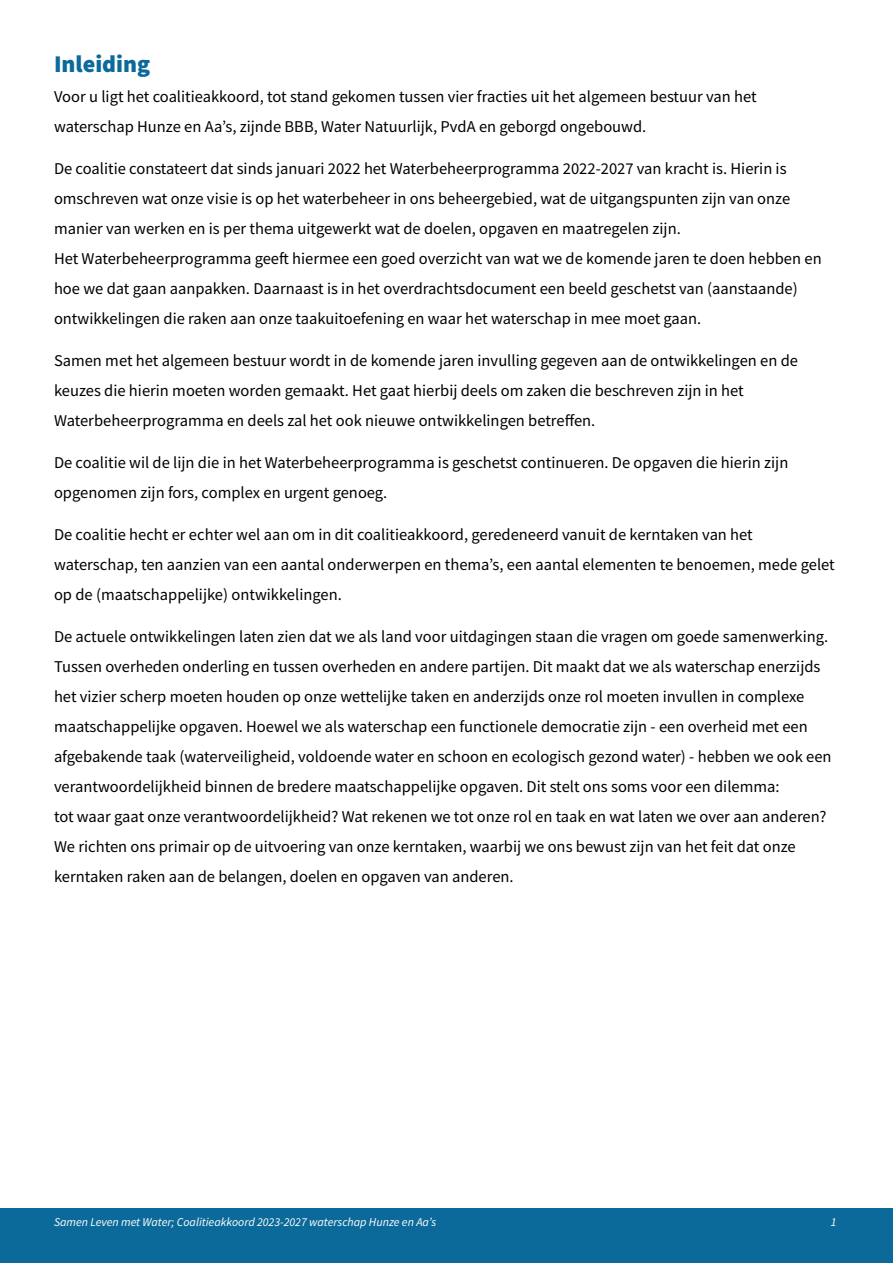
<style>
.page{position:relative;width:893px;height:1263px;background:#fff}
.page>*{position:absolute;margin:0;border:0;box-sizing:border-box;transform-origin:0 0}
.t1{font:900 24px "Source Sans Pro";color:#0b6a99}
.t2{font:16.5px/30px "Source Sans Pro";color:#000}
.t3{font:italic 12px "Source Sans Pro";color:#fff}
</style>
<div class="page">
<div style="left:0;top:1209px;width:893px;height:54px;background:#0b6a99"></div>
<h1 class="t1" style="left:54px;top:47px;width:98px">Inleiding</h1>
<p class="t2" style="left:54px;top:81px;width:704px">Voor u ligt het coalitieakkoord, tot stand gekomen tussen vier fracties uit het algemeen bestuur van het waterschap Hunze en Aa’s, zijnde BBB, Water Natuurlijk, PvdA en geborgd ongebouwd.</p>
<p class="t2" style="left:54px;top:153px;width:769px">De coalitie constateert dat sinds januari 2022 het Waterbeheerprogramma 2022-2027 van kracht is. Hierin is omschreven wat onze visie is op het waterbeheer in ons beheergebied, wat de uitgangspunten zijn van onze manier van werken en is per thema uitgewerkt wat de doelen, opgaven en maatregelen zijn.<br>Het Waterbeheerprogramma geeft hiermee een goed overzicht van wat we de komende jaren te doen hebben en hoe we dat gaan aanpakken. Daarnaast is in het overdrachtsdocument een beeld geschetst van (aanstaande) ontwikkelingen die raken aan onze taakuitoefening en waar het waterschap in mee moet gaan.</p>
<p class="t2" style="left:54px;top:345px;width:746px">Samen met het algemeen bestuur wordt in de komende jaren invulling gegeven aan de ontwikkelingen en de keuzes die hierin moeten worden gemaakt. Het gaat hierbij deels om zaken die beschreven zijn in het<br>Waterbeheerprogramma en deels zal het ook nieuwe ontwikkelingen betreffen.</p>
<p class="t2" style="left:54px;top:447px;width:736px">De coalitie wil de lijn die in het Waterbeheerprogramma is geschetst continueren. De opgaven die hierin zijn opgenomen zijn fors, complex en urgent genoeg.</p>
<p class="t2" style="left:54px;top:519px;width:782px">De coalitie hecht er echter wel aan om in dit coalitieakkoord, geredeneerd vanuit de kerntaken van het waterschap, ten aanzien van een aantal onderwerpen en thema’s, een aantal elementen te benoemen, mede gelet op de (maatschappelijke) ontwikkelingen.</p>
<p class="t2" style="left:54px;top:621px;width:779px">De actuele ontwikkelingen laten zien dat we als land voor uitdagingen staan die vragen om goede samenwerking.<br>Tussen overheden onderling en tussen overheden en andere partijen. Dit maakt dat we als waterschap enerzijds het vizier scherp moeten houden op onze wettelijke taken en anderzijds onze rol moeten invullen in complexe maatschappelijke opgaven. Hoewel we als waterschap een functionele democratie zijn - een overheid met een afgebakende taak (waterveiligheid, voldoende water en schoon en ecologisch gezond water) - hebben we ook een verantwoordelijkheid binnen de bredere maatschappelijke opgaven. Dit stelt ons soms voor een dilemma:<br>tot waar gaat onze verantwoordelijkheid? Wat rekenen we tot onze rol en taak en wat laten we over aan anderen?<br>We richten ons primair op de uitvoering van onze kerntaken, waarbij we ons bewust zijn van het feit dat onze kerntaken raken aan de belangen, doelen en opgaven van anderen.</p>
<p class="t3" style="left:54px;top:1214px;width:384px">Samen Leven met Water; Coalitieakkoord 2023-2027 waterschap Hunze en Aa’s</p>
<p class="t3" style="left:831px;top:1214px;width:7px">1</p>
</div>
